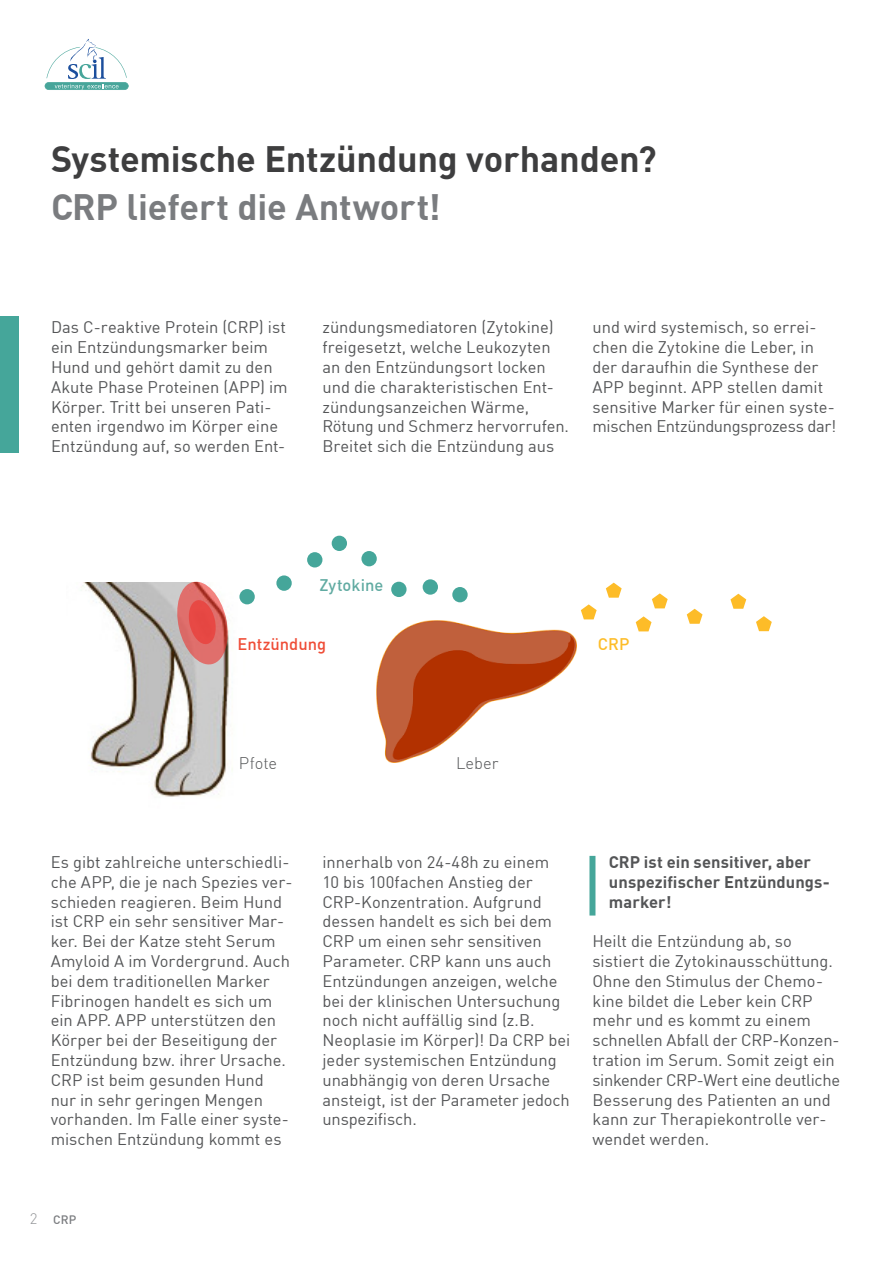
<style>
.page{position:relative;width:893px;height:1263px;background:#fff}
.page>*{position:absolute;margin:0;border:0;box-sizing:border-box;transform-origin:0 0}
.Headline{font:700 36px "DIN";letter-spacing:-.005em;color:#3e3e3f}
.Headline-2{font:700 36px "DIN";letter-spacing:-.005em;color:#7a7c7f}
.Fließtext{font:16.5px/19.8px "DIN";color:#545557}
.Fließtext-2{font:700 16.5px/19.8px "DIN";letter-spacing:.005em;color:#545557}
.Fließtext-3{font:500 16.5px "DIN";color:#ef4d37}
.Fließtext-4{font:300 16.5px "DIN";color:#545557}
.Fließtext-5{font:500 16.5px "DIN";letter-spacing:.005em;color:#61aba2}
.Fließtext-6{font:500 16.5px "DIN";color:#fdbc28}
.Subline_bold_mint{font:300 15px "DIN";color:#939598}
.Headline-3{font:500 12px "DIN";color:#7a7c7f}
</style>
<div class="page">
<div style="left:589px;top:856px;width:6px;height:59px;background:#45a69a"></div>
<div style="left:0;top:316px;width:19px;height:136px;background:#45a69a"></div>
<svg style="left:45px;top:39px;width:84px;height:51px"></svg>
<img style="left:377px;top:621px;width:199px;height:142px">
<img style="left:81px;top:582px;width:171px;height:215px">
<svg style="left:174px;top:581px;width:57px;height:86px;background:#d98683"></svg>
<div style="left:239px;top:589px;width:16px;height:15px;background:#45a69a;border-radius:50%"></div>
<div style="left:307px;top:552px;width:15px;height:15px;background:#45a69a;border-radius:50%"></div>
<div style="left:276px;top:575px;width:16px;height:16px;background:#45a69a;border-radius:50%"></div>
<div style="left:361px;top:551px;width:16px;height:15px;background:#45a69a;border-radius:50%"></div>
<div style="left:332px;top:536px;width:15px;height:15px;background:#45a69a;border-radius:50%"></div>
<div style="left:391px;top:582px;width:16px;height:15px;background:#45a69a;border-radius:50%"></div>
<div style="left:423px;top:579px;width:15px;height:16px;background:#45a69a;border-radius:50%"></div>
<div style="left:452px;top:587px;width:16px;height:15px;background:#45a69a;border-radius:50%"></div>
<svg style="left:581px;top:604px;width:16px;height:15px"></svg>
<svg style="left:652px;top:593px;width:16px;height:15px"></svg>
<svg style="left:687px;top:609px;width:15px;height:15px"></svg>
<svg style="left:730px;top:594px;width:16px;height:15px"></svg>
<svg style="left:756px;top:616px;width:16px;height:15px"></svg>
<svg style="left:636px;top:616px;width:15px;height:15px"></svg>
<svg style="left:606px;top:583px;width:16px;height:15px"></svg>
<p class="Headline" style="left:51px;top:136px;width:607px">Systemische Entzündung vorhanden?</p>
<p class="Headline-2" style="left:51px;top:184px;width:391px">CRP liefert die Antwort!</p>
<p class="Fließtext" style="left:51px;top:317px;width:238px">Das C-reaktive Protein (CRP) ist ein Entzündungsmarker beim<br>Hund und gehört damit zu den<br>Akute Phase Proteinen (APP) im<br>Körper. Tritt bei unseren Pati&shy;enten irgendwo im Körper eine<br>Entzündung auf, so werden Ent-</p>
<p class="Fließtext" style="left:322px;top:317px;width:248px">zündungsmediatoren (Zytokine) freigesetzt, welche Leukozyten an den Entzündungsort locken und die charakteristischen Ent&shy;zündungsanzeichen Wärme,<br>Rötung und Schmerz hervorrufen.<br>Breitet sich die Entzündung aus</p>
<p class="Fließtext" style="left:592px;top:317px;width:245px">und wird systemisch, so errei&shy;chen die Zytokine die Leber, in der daraufhin die Synthese der<br>APP beginnt. APP stellen damit sensitive Marker für einen syste&shy;mischen Entzündungsprozess dar!</p>
<p class="Fließtext-5" style="left:319px;top:574px;width:65px">Zytokine</p>
<p class="Fließtext-3" style="left:237px;top:634px;width:90px">Entzündung</p>
<p class="Fließtext-6" style="left:598px;top:634px;width:33px">CRP</p>
<p class="Fließtext-4" style="left:239px;top:753px;width:40px">Pfote</p>
<p class="Fließtext-4" style="left:456px;top:753px;width:44px">Leber</p>
<p class="Fließtext" style="left:51px;top:852px;width:243px">Es gibt zahlreiche unterschiedli&shy;che APP, die je nach Spezies ver&shy;schieden reagieren. Beim Hund ist CRP ein sehr sensitiver Mar&shy;ker. Bei der Katze steht Serum<br>Amyloid A im Vordergrund. Auch bei dem traditionellen Marker<br>Fibrinogen handelt es sich um ein APP. APP unterstützen den<br>Körper bei der Beseitigung der<br>Entzündung bzw. ihrer Ursache.</p>
<p class="Fließtext" style="left:51px;top:1070px;width:240px">CRP ist beim gesunden Hund nur in sehr geringen Mengen vorhanden. Im Falle einer syste&shy;mischen Entzündung kommt es</p>
<p class="Subline_bold_mint" style="left:30px;top:1210px;width:9px">2</p>
<p class="Headline-3" style="left:53px;top:1212px;width:25px">CRP</p>
<p class="Fließtext" style="left:322px;top:852px;width:249px">innerhalb von 24-48h zu einem<br>10 bis 100fachen Anstieg der<br>CRP-Konzentration. Aufgrund dessen handelt es sich bei dem<br>CRP um einen sehr sensitiven<br>Parameter. CRP kann uns auch<br>Entzündungen anzeigen, welche bei der klinischen Untersuchung noch nicht auffällig sind (z.B.<br>Neoplasie im Körper)! Da CRP bei jeder systemischen Entzündung unabhängig von deren Ursache ansteigt, ist der Parameter jedoch unspezifisch.</p>
<p class="Fließtext-2" style="left:609px;top:851px;width:222px">CRP ist ein sensitiver, aber unspezifischer Entzündungs&shy;marker!</p>
<p class="Fließtext" style="left:592px;top:931px;width:249px">Heilt die Entzündung ab, so sistiert die Zytokinausschüttung.<br>Ohne den Stimulus der Chemo&shy;kine bildet die Leber kein CRP mehr und es kommt zu einem schnellen Abfall der CRP-Konzen&shy;tration im Serum. Somit zeigt ein sinkender CRP-Wert eine deutliche<br>Besserung des Patienten an und kann zur Therapiekontrolle ver&shy;wendet werden.</p>
</div>
